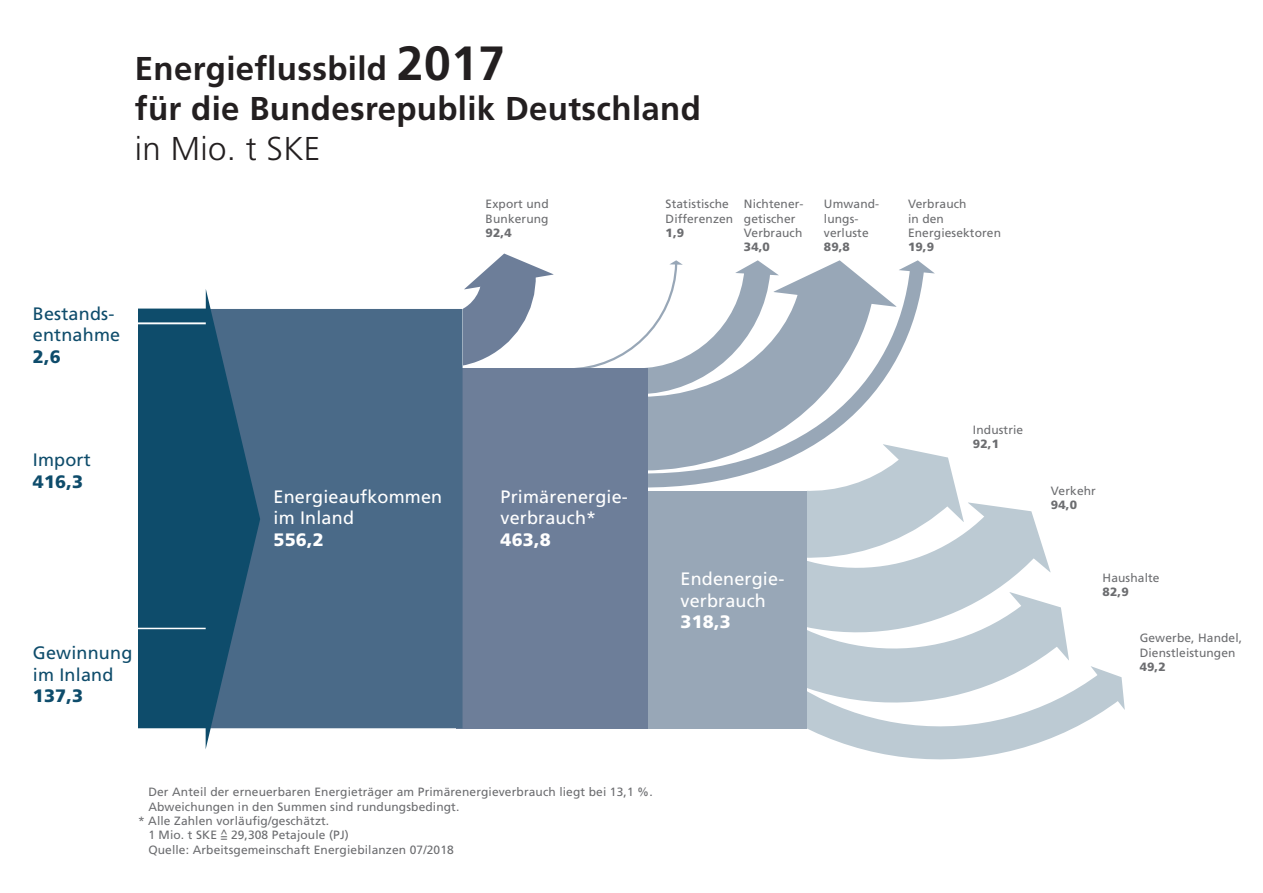
<style>
.page{position:relative;width:1263px;height:893px;background:#fff}
.page>*{position:absolute;margin:0;border:0;box-sizing:border-box;transform-origin:0 0}
.t1{font:700 33px/39.6px "Frutiger LT Std";letter-spacing:.01em;color:#231f20}
.t2{font:300 33px "Frutiger LT Std";letter-spacing:.01em;color:#231f20}
.t3{font:18px/21.6px "Frutiger LT Std";letter-spacing:.01em;color:#fff}
.t4{font:18px/21.6px "Frutiger LT Std";letter-spacing:.01em;color:#0e4c6b}
.t5{font:900 18px "Frutiger LT Std";letter-spacing:.01em;color:#fff}
.t6{font:900 18px "Frutiger LT Std";letter-spacing:.01em;color:#0e4c6b}
.t7{font:12px/14.4px "Frutiger LT Std";letter-spacing:.01em;color:#6c6d70}
.t8{font:900 12px "Frutiger LT Std";letter-spacing:.01em;color:#6c6d70}
.s1{font-size:48px}
</style>
<div class="page">
<svg style="left:463px;top:253px;width:91px;height:113px"></svg>
<svg style="left:464px;top:254px;width:89px;height:35px"></svg>
<div style="left:807px;top:507px;width:76px;height:20px;background:#bccad3"></div>
<svg style="left:883px;top:452px;width:154px;height:75px"></svg>
<svg style="left:807px;top:527px;width:244px;height:67px"></svg>
<svg style="left:1009px;top:592px;width:42px;height:2px"></svg>
<svg style="left:674px;top:594px;width:431px;height:166px"></svg>
<svg style="left:1091px;top:666px;width:34px;height:44px"></svg>
<svg style="left:648px;top:407px;width:275px;height:100px"></svg>
<svg style="left:575px;top:260px;width:360px;height:147px"></svg>
<div style="left:622px;top:491px;width:185px;height:237px;background:#98a7b7"></div>
<div style="left:457px;top:368px;width:191px;height:360px;background:#6d7e99"></div>
<div style="left:260px;top:309px;width:203px;height:419px;background:#4a6a88"></div>
<svg style="left:138px;top:289px;width:122px;height:460px;background:#2e617d"></svg>
<h1 class="t1" style="left:135px;top:49px;width:567px">Energieflussbild <span class="s1">2017<br></span>für die Bundesrepublik Deutschland</h1>
<h1 class="t2" style="left:135px;top:130px;width:187px">in Mio. t SKE</h1>
<p class="t7" style="left:486px;top:197px;width:65px">Export und<br>Bunkerung</p>
<p class="t8" style="left:486px;top:225px;width:28px">92,4</p>
<p class="t7" style="left:666px;top:197px;width:69px">Statistische<br>Differenzen</p>
<p class="t8" style="left:666px;top:226px;width:20px">1,9</p>
<p class="t7" style="left:744px;top:197px;width:61px">Nichtener&shy;getischer<br>Verbrauch</p>
<p class="t8" style="left:744px;top:240px;width:28px">34,0</p>
<p class="t7" style="left:824px;top:197px;width:57px">Umwand&shy;lungs&shy;verluste</p>
<p class="t8" style="left:824px;top:240px;width:28px">89,8</p>
<h2 class="t4" style="left:33px;top:303px;width:89px">Bestands&shy;entnahme</h2>
<h2 class="t6" style="left:33px;top:346px;width:29px">2,6</h2>
<h2 class="t4" style="left:33px;top:449px;width:59px">Import</h2>
<h2 class="t6" style="left:33px;top:471px;width:52px">416,3</h2>
<h2 class="t4" style="left:33px;top:642px;width:101px">Gewinnung im Inland</h2>
<h2 class="t6" style="left:33px;top:685px;width:52px">137,3</h2>
<h2 class="t3" style="left:274px;top:486px;width:170px">Energieaufkommen im Inland</h2>
<h2 class="t5" style="left:274px;top:529px;width:52px">556,2</h2>
<h2 class="t3" style="left:500px;top:486px;width:129px">Primärenergie&shy;verbrauch*</h2>
<h2 class="t5" style="left:500px;top:529px;width:52px">463,8</h2>
<h2 class="t3" style="left:680px;top:568px;width:105px">Endenergie&shy;verbrauch</h2>
<h2 class="t5" style="left:680px;top:611px;width:52px">318,3</h2>
<p class="t7" style="left:908px;top:197px;width:95px">Verbrauch<br>in den<br>Energiesektoren</p>
<p class="t8" style="left:908px;top:240px;width:28px">19,9</p>
<p class="t7" style="left:973px;top:422px;width:52px">Industrie</p>
<p class="t8" style="left:973px;top:437px;width:28px">92,1</p>
<p class="t7" style="left:1051px;top:484px;width:46px">Verkehr</p>
<p class="t8" style="left:1051px;top:498px;width:28px">94,0</p>
<p class="t7" style="left:1102px;top:570px;width:58px">Haushalte</p>
<p class="t8" style="left:1102px;top:585px;width:28px">82,9</p>
<p class="t7" style="left:1140px;top:631px;width:104px">Gewerbe, Handel,<br>Dienstleistungen</p>
<p class="t8" style="left:1140px;top:660px;width:28px">49,2</p>
<p class="t7" style="left:148px;top:785px;width:506px">Der Anteil der erneuerbaren Energieträger am Primärenergieverbrauch liegt bei 13,1 %.</p>
<p class="t7" style="left:148px;top:799px;width:312px">Abweichungen in den Summen sind rundungsbedingt.</p>
<p class="t7" style="left:138px;top:814px;width:193px">* Alle Zahlen vorläufig/geschätzt.</p>
<p class="t7" style="left:148px;top:828px;width:202px">1 Mio. t SKE ^= 29,308 Petajoule (PJ)</p>
<p class="t7" style="left:148px;top:842px;width:307px">Quelle: Arbeitsgemeinschaft Energiebilanzen 07/2018</p>
</div>
